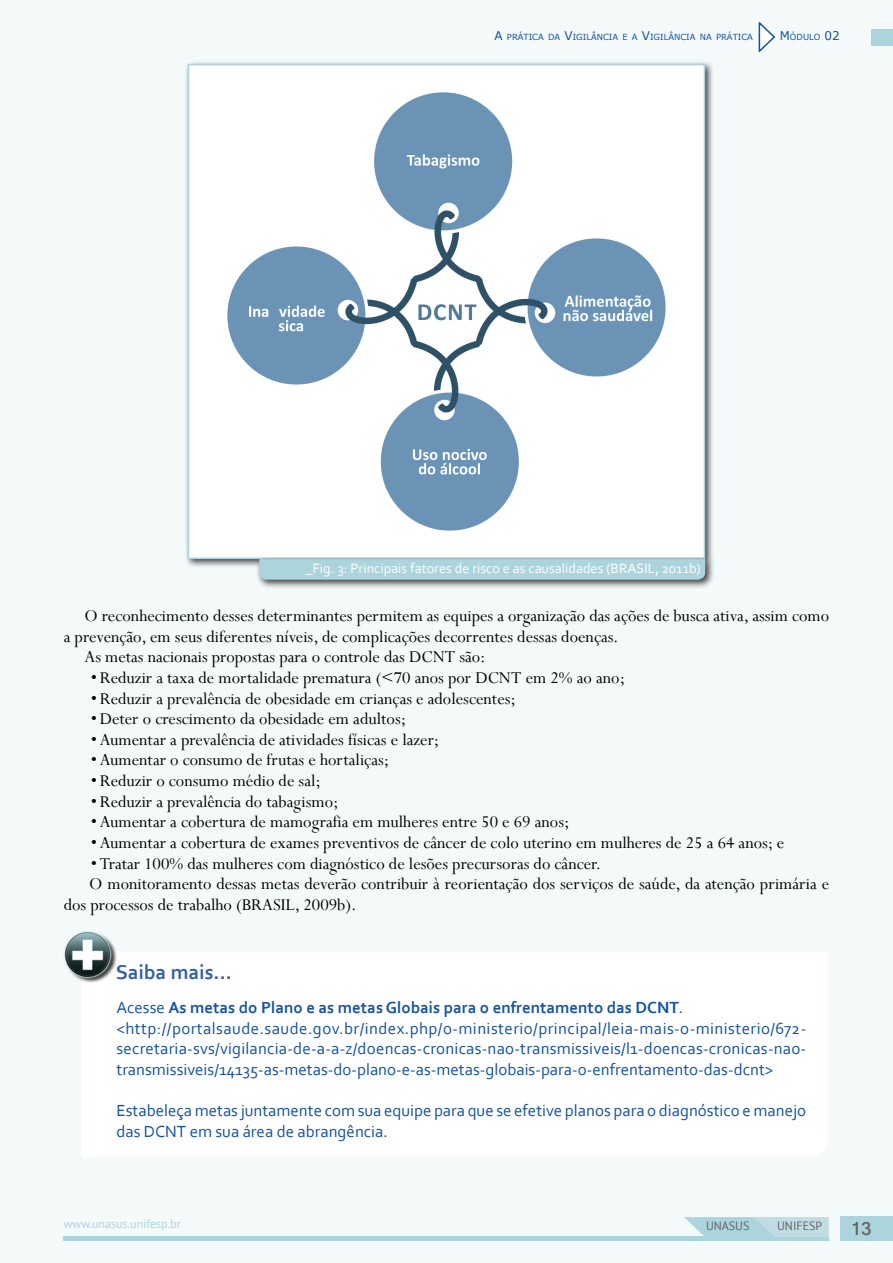
<style>
.page{position:relative;width:893px;height:1263px;background:#f4f9fa}
.page>*{position:absolute;margin:0;border:0;box-sizing:border-box;transform-origin:0 0}
.t1{font:700 21px "Corbel";color:#345fa9}
.t2{font:700 19.5px "Shruti";color:#646363}
.t3{font:18.3px "Perpetua";color:#000}
.t4{font:16.8px/20.7px "Corbel";color:#1652a0}
.t5{font:14.25px "Corbel";color:#fff}
.t6{font:12px "PT Sans";color:#acd4dc}
.t7{font:12px "PT Sans";color:#646363}
.t8{font:8.4px "Verdana";color:#1652a0}
.s1{font-size:12px}
.s2{font-weight:700}
</style>
<div class="page">
<div style="left:872px;top:29px;width:21px;height:16px;background:#acd4dc"></div>
<div style="left:64px;top:1236px;width:765px;height:5px;background:#acd4dc"></div>
<div style="left:840px;top:1217px;width:53px;height:24px;background:#acd4dc"></div>
<svg style="left:684px;top:1217px;width:145px;height:20px;background:#b9dae1"></svg>
<svg style="left:758px;top:22px;width:18px;height:30px"></svg>
<div style="left:184px;top:61px;width:531px;height:508px;background:#000;opacity:.75"></div>
<div style="left:188px;top:65px;width:516px;height:493px;background:#fff"></div>
<img style="left:227px;top:92px;width:439px;height:439px">
<div style="left:256px;top:556px;width:459px;height:33px;background:#000;opacity:.75"></div>
<svg style="left:259px;top:559px;width:446px;height:21px;background:#aad1d9"></svg>
<div style="left:81px;top:952px;width:747px;height:204px;background:#fff"></div>
<div style="left:64px;top:931px;width:53px;height:53px;background:#000;opacity:.75"></div>
<img style="left:64px;top:931px;width:48px;height:47px">
<p class="t8" style="left:494px;top:31px;width:260px"><span class="s1">A</span> PRÁTICA DA <span class="s1">V</span>IGILÂNCIA E A <span class="s1">V</span>IGILÂNCIA NA PRÁTICA</p>
<p class="t8" style="left:780px;top:31px;width:62px"><span class="s1">M</span>ÓDULO <span class="s1">02</span></p>
<p class="t5" style="left:306px;top:559px;width:396px">_Fig. 3: Principais fatores de risco e as causalidades (BRASIL, 2011b)</p>
<p class="t3" style="left:84px;top:604px;width:746px">O reconhecimento desses determinantes permitem as equipes a organização das ações de busca ativa, assim como</p>
<p class="t3" style="left:64px;top:625px;width:553px">a prevenção, em seus diferentes níveis, de complicações decorrentes dessas doenças.</p>
<p class="t3" style="left:84px;top:645px;width:403px">As metas nacionais propostas para o controle das DCNT são:</p>
<p class="t3" style="left:91px;top:666px;width:536px">•Reduzir a taxa de mortalidade prematura (&lt;70 anos por DCNT em 2% ao ano;</p>
<p class="t3" style="left:91px;top:687px;width:427px">•Reduzir a prevalência de obesidade em crianças e adolescentes;</p>
<p class="t3" style="left:91px;top:707px;width:317px">•Deter o crescimento da obesidade em adultos;</p>
<p class="t3" style="left:91px;top:728px;width:350px">•Aumentar a prevalência de atividades físicas e lazer;</p>
<p class="t3" style="left:91px;top:749px;width:300px">•Aumentar o consumo de frutas e hortaliças;</p>
<p class="t3" style="left:91px;top:769px;width:232px">•Reduzir o consumo médio de sal;</p>
<p class="t3" style="left:91px;top:790px;width:249px">•Reduzir a prevalência do tabagismo;</p>
<p class="t3" style="left:91px;top:810px;width:480px">•Aumentar a cobertura de mamografia em mulheres entre 50 e 69 anos;</p>
<p class="t3" style="left:91px;top:831px;width:695px">•Aumentar a cobertura de exames preventivos de câncer de colo uterino em mulheres de 25 a 64 anos; e</p>
<p class="t3" style="left:91px;top:852px;width:508px">•Tratar 100% das mulheres com diagnóstico de lesões precursoras do câncer.</p>
<p class="t3" style="left:89px;top:872px;width:741px">O monitoramento dessas metas deverão contribuir à reorientação dos serviços de saúde, da atenção primária e</p>
<p class="t3" style="left:64px;top:893px;width:291px">dos processos de trabalho (BRASIL, 2009b).</p>
<p class="t1" style="left:116px;top:958px;width:118px">Saiba mais...</p>
<p class="t4" style="left:116px;top:997px;width:691px">Acesse <span class="s2">As metas do Plano e as metas Globais para o enfrentamento das DCNT</span>. &lt;http://portalsaude.saude.gov.br/index.php/o-ministerio/principal/leia-mais-o-ministerio/672- secretaria-svs/vigilancia-de-a-a-z/doencas-cronicas-nao-transmissiveis/l1-doencas-cronicas-nao&shy;transmissiveis/14135-as-metas-do-plano-e-as-metas-globais-para-o-enfrentamento-das-dcnt&gt;</p>
<p class="t4" style="left:116px;top:1100px;width:691px">Estabeleça metas juntamente com sua equipe para que se efetive planos para o diagnóstico e manejo das DCNT em sua área de abrangência.</p>
<p class="t6" style="left:64px;top:1216px;width:118px">www.unasus.unifesp.br</p>
<p class="t7" style="left:706px;top:1218px;width:45px">UNASUS</p>
<p class="t7" style="left:777px;top:1218px;width:47px">UNIFESP</p>
<p class="t2" style="left:851px;top:1217px;width:22px">13</p>
</div>
